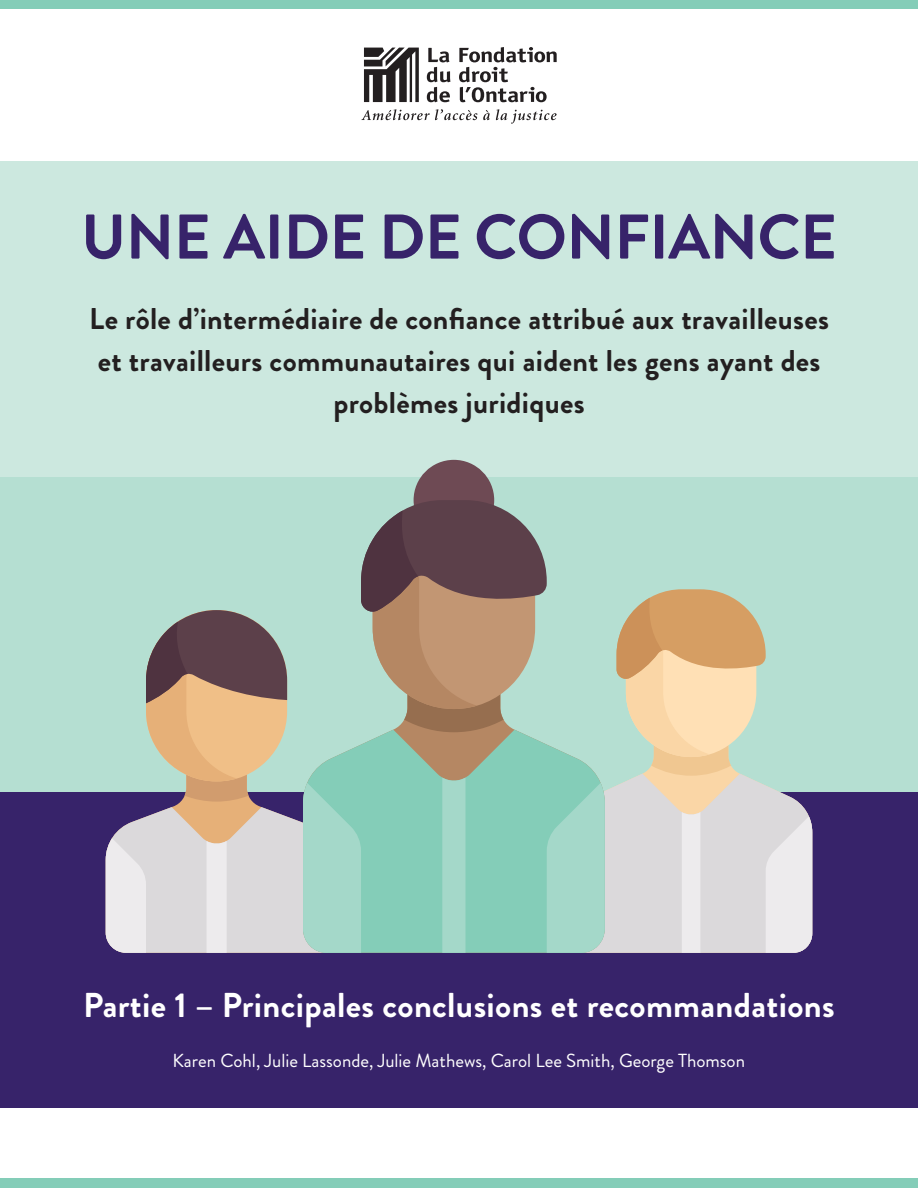
<style>
.page{position:relative;width:918px;height:1188px;background:#fff}
.page>*{position:absolute;margin:0;border:0;box-sizing:border-box;transform-origin:0 0}
.t1{font:700 63px "Brandon Grotesque";letter-spacing:-.01em;color:#37236a}
.t2{font:700 34.5px "Brandon Grotesque";letter-spacing:.01em;color:#fff}
.t3{font:700 30px/42px "Brandon Grotesque";letter-spacing:.01em;color:#231f20;text-align:center}
.t4{font:18.9px "Brandon Grotesque";color:#fff}
</style>
<div class="page">
<div style="left:0;top:792px;width:918px;height:316px;background:#37236a"></div>
<div style="left:0;top:476px;width:918px;height:316px;background:#b5dfd2"></div>
<div style="left:0;top:161px;width:918px;height:316px;background:#cce8df"></div>
<div style="left:0;top:1179px;width:918px;height:9px;background:#84cdb8"></div>
<div style="left:0;top:0;width:918px;height:9px;background:#84cdb8"></div>
<svg style="left:364px;top:48px;width:55px;height:54px"></svg>
<svg style="left:427px;top:48px;width:24px;height:54px"></svg>
<svg style="left:459px;top:47px;width:98px;height:55px"></svg>
<svg style="left:361px;top:109px;width:129px;height:11px"></svg>
<svg style="left:496px;top:109px;width:61px;height:15px"></svg>
<div style="left:414px;top:460px;width:80px;height:80px;background:#6e4a54;border-radius:50%"></div>
<svg style="left:106px;top:500px;width:706px;height:453px"></svg>
<h1 class="t1" style="left:81px;top:193px;width:758px">UNE AIDE DE CONFIANCE</h1>
<h2 class="t3" style="left:89px;top:298px;width:741px">Le rôle d’intermédiaire de confance attribué aux travailleuses et travailleurs communautaires qui aident les gens ayant des problèmes juridiques</h2>
<p class="t2" style="left:83px;top:981px;width:753px">Partie 1 – Principales conclusions et recommandations</p>
<p class="t4" style="left:173px;top:1047px;width:574px">Karen Cohl, Julie Lassonde, Julie Mathews, Carol Lee Smith, George Thomson</p>
</div>
